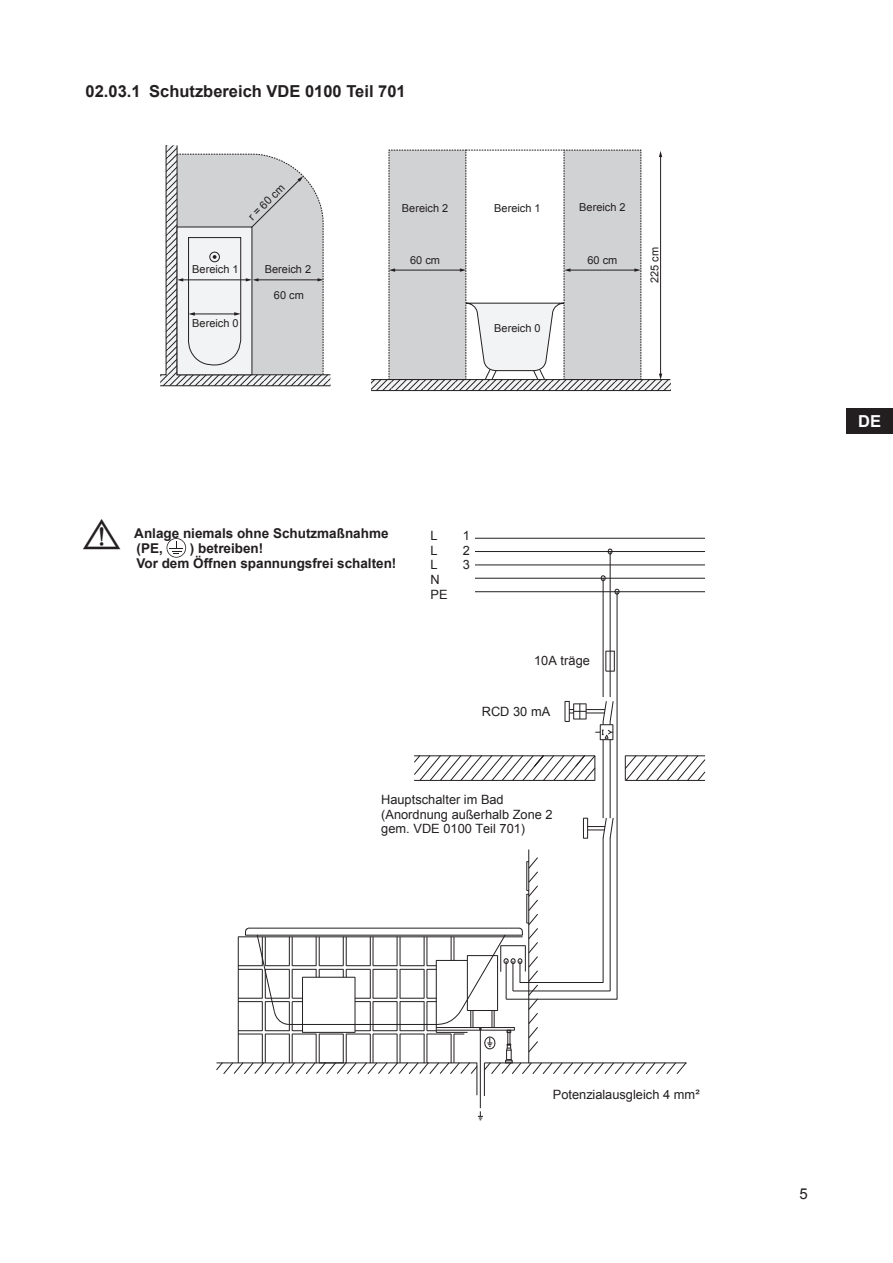
<style>
.page{position:relative;width:893px;height:1263px;background:#fff}
.page>*{position:absolute;margin:0;border:0;box-sizing:border-box;transform-origin:0 0}
.t1{font:700 45px "Koz Go Pro";color:#231f20;scale:.96 1}
.t2{font:700 16.5px "Arial";color:#231f20}
.t3{font:700 16.5px "Arial";color:#fff}
.t4{font:15px "Arial";color:#231f20}
.t5{font:700 13.5px/15px "Arial";color:#231f20}
.t6{font:12.75px/14.7px "Arial";color:#231f20}
.t7{font:10.95px "Arial";color:#231f20}
</style>
<div class="page">
<div style="left:846px;top:408px;width:47px;height:26px;background:#231f20"></div>
<svg style="left:167px;top:538px;width:19px;height:20px"></svg>
<svg style="left:475px;top:537px;width:230px;height:584px"></svg>
<svg style="left:605px;top:651px;width:10px;height:21px"></svg>
<svg style="left:614px;top:588px;width:6px;height:7px"></svg>
<svg style="left:607px;top:548px;width:6px;height:7px"></svg>
<svg style="left:600px;top:574px;width:7px;height:8px"></svg>
<hr style="left:469px;top:538px;width:236px;height:1px;background:#231f20">
<hr style="left:469px;top:551px;width:236px;height:1px;background:#231f20">
<hr style="left:469px;top:564px;width:236px;height:1px;background:#231f20">
<hr style="left:469px;top:578px;width:236px;height:1px;background:#231f20">
<hr style="left:469px;top:591px;width:236px;height:1px;background:#231f20">
<svg style="left:583px;top:817px;width:31px;height:22px"></svg>
<svg style="left:624px;top:754px;width:82px;height:27px"></svg>
<svg style="left:414px;top:754px;width:182px;height:27px"></svg>
<hr style="left:617px;top:591px;width:1px;height:408px;background:#231f20">
<hr style="left:610px;top:551px;width:1px;height:146px;background:#231f20">
<hr style="left:610px;top:739px;width:1px;height:79px;background:#231f20">
<hr style="left:610px;top:838px;width:1px;height:153px;background:#231f20">
<hr style="left:603px;top:578px;width:1px;height:119px;background:#231f20">
<svg style="left:565px;top:700px;width:49px;height:40px"></svg>
<hr style="left:603px;top:739px;width:1px;height:79px;background:#231f20">
<hr style="left:603px;top:838px;width:1px;height:144px;background:#231f20">
<svg style="left:478px;top:1111px;width:5px;height:9px"></svg>
<hr style="left:484px;top:1063px;width:1px;height:33px;background:#231f20">
<hr style="left:477px;top:1063px;width:1px;height:32px;background:#231f20">
<hr style="left:480px;top:1029px;width:1px;height:79px;background:#231f20">
<hr style="left:528px;top:849px;width:1px;height:214px;background:#231f20">
<svg style="left:216px;top:856px;width:471px;height:219px"></svg>
<div style="left:431px;top:528px;width:44px;height:75px;background:#fff"></div>
<div style="left:389px;top:150px;width:77px;height:230px;background:#d1d2d4"></div>
<div style="left:564px;top:150px;width:77px;height:230px;background:#d1d2d4"></div>
<svg style="left:371px;top:380px;width:299px;height:10px"></svg>
<hr style="left:371px;top:379px;width:299px;height:1px;background:#231f20">
<hr style="left:371px;top:390px;width:299px;height:1px;background:#231f20">
<hr style="left:394px;top:270px;width:67px;height:1px;background:#231f20">
<svg style="left:460px;top:268px;width:6px;height:4px"></svg>
<svg style="left:389px;top:268px;width:6px;height:4px"></svg>
<hr style="left:569px;top:270px;width:67px;height:1px;background:#231f20">
<svg style="left:634px;top:268px;width:7px;height:4px"></svg>
<svg style="left:564px;top:268px;width:6px;height:4px"></svg>
<hr style="left:660px;top:156px;width:1px;height:219px;background:#231f20">
<svg style="left:659px;top:374px;width:3px;height:6px"></svg>
<svg style="left:659px;top:151px;width:3px;height:6px"></svg>
<svg style="left:160px;top:145px;width:171px;height:241px"></svg>
<svg style="left:465px;top:303px;width:99px;height:77px"></svg>
<svg style="left:466px;top:150px;width:98px;height:1px"></svg>
<p class="t2" style="left:86px;top:80px;width:322px">02.03.1 Schutzbereich VDE 0100 Teil 701</p>
<p class="t7" style="left:245px;top:213px;width:48px;rotate:-45deg">r = 60 cm</p>
<p class="t7" style="left:192px;top:262px;width:48px">Bereich 1</p>
<p class="t7" style="left:192px;top:316px;width:48px">Bereich 0</p>
<p class="t7" style="left:265px;top:262px;width:48px">Bereich 2</p>
<p class="t7" style="left:274px;top:288px;width:31px">60 cm</p>
<p class="t7" style="left:402px;top:201px;width:48px">Bereich 2</p>
<p class="t7" style="left:410px;top:253px;width:31px">60 cm</p>
<p class="t7" style="left:494px;top:201px;width:48px">Bereich 1</p>
<p class="t7" style="left:494px;top:321px;width:48px">Bereich 0</p>
<p class="t7" style="left:579px;top:200px;width:48px">Bereich 2</p>
<p class="t7" style="left:587px;top:253px;width:31px">60 cm</p>
<p class="t7" style="left:647px;top:283px;width:38px;rotate:-90deg">225 cm</p>
<h1 class="t1" style="left:80px;top:506px;width:46px">⚠</h1>
<p class="t5" style="left:134px;top:526px;width:256px">Anlage niemals ohne Schutzmaßnahme (PE,</p>
<p class="t5" style="left:136px;top:541px;width:262px;text-indent:53px">) betreiben!<br>Vor dem Öffnen spannungsfrei schalten!</p>
<p class="t6" style="left:431px;top:528px;width:9px">L</p>
<p class="t6" style="left:463px;top:528px;width:9px">1</p>
<p class="t6" style="left:431px;top:543px;width:9px">L</p>
<p class="t6" style="left:463px;top:543px;width:9px">2</p>
<p class="t6" style="left:431px;top:558px;width:9px">L</p>
<p class="t6" style="left:463px;top:558px;width:9px">3</p>
<p class="t6" style="left:431px;top:572px;width:19px">N<br>PE</p>
<p class="t6" style="left:534px;top:654px;width:57px">10A träge</p>
<p class="t6" style="left:482px;top:704px;width:70px">RCD 30 mA</p>
<p class="t6" style="left:381px;top:792px;width:173px">Hauptschalter im Bad (Anordnung außerhalb Zone 2 gem. VDE 0100 Teil 701)</p>
<p class="t3" style="left:858px;top:410px;width:24px">DE</p>
<p class="t6" style="left:553px;top:1088px;width:148px">Potenzialausgleich 4 mm²</p>
<p class="t4" style="left:800px;top:1184px;width:10px">5</p>
</div>
